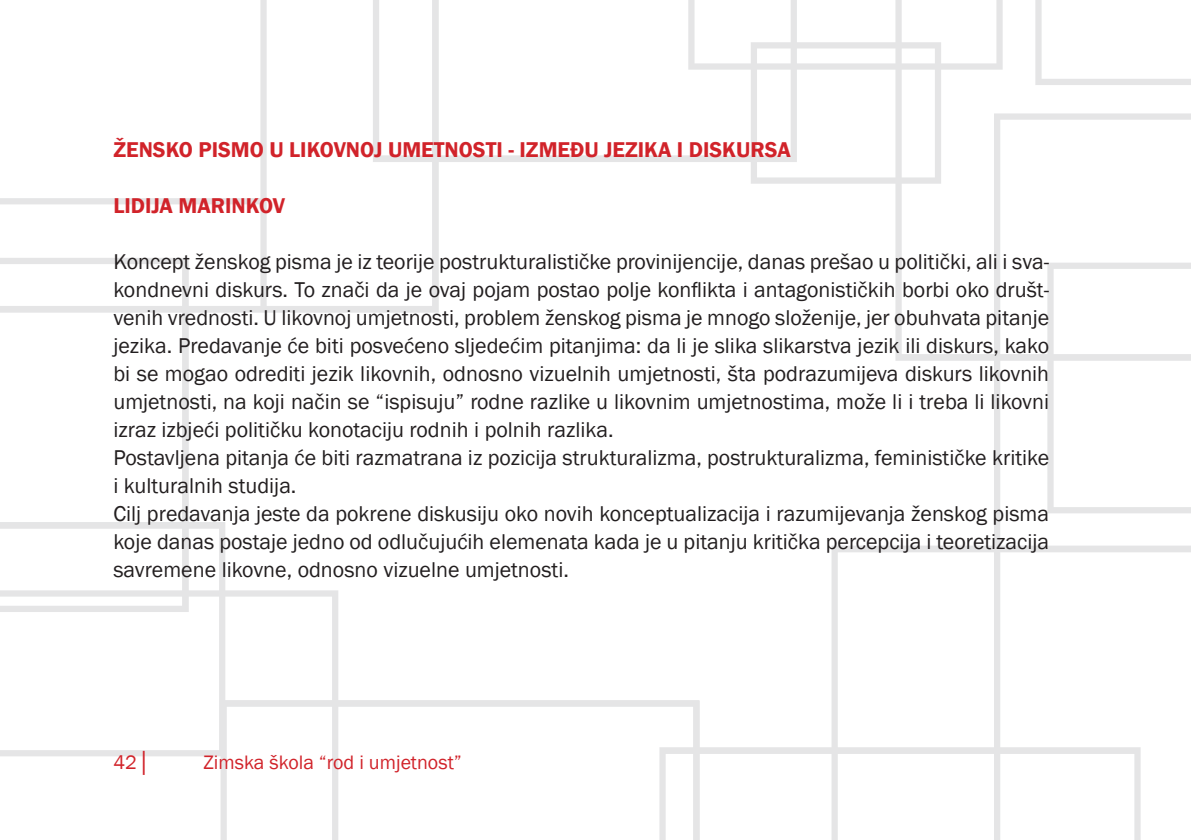
<style>
.page{position:relative;width:1191px;height:840px;background:#fff}
.page>*{position:absolute;margin:0;border:0;box-sizing:border-box;transform-origin:0 0}
.t1{font:22px/28px "Franklin Gothic";color:#231f20}
.t2{font:600 22px "Franklin Gothic";color:#d1232a}
.t3{font:20px "Franklin Gothic";color:#d1232a}
</style>
<div class="page">
<img style="left:0;top:0;width:1191px;height:839px">
<p class="t2" style="left:113px;top:136px;width:679px">ŽENSKO PISMO U LIKOVNOJ UMETNOSTI - IZMEĐU JEZIKA I DISKURSA</p>
<p class="t2" style="left:113px;top:192px;width:173px">LIDIJA MARINKOV</p>
<p class="t1" style="left:113px;top:248px;width:937px">Koncept ženskog pisma je iz teorije postrukturalističke provinijencije, danas prešao u politički, ali i sva&shy;kondnevni diskurs. To znači da je ovaj pojam postao polje konflikta i antagonističkih borbi oko društ&shy;venih vrednosti. U likovnoj umjetnosti, problem ženskog pisma je mnogo složenije, jer obuhvata pitanje jezika. Predavanje će biti posvećeno sljedećim pitanjima: da li je slika slikarstva jezik ili diskurs, kako bi se mogao odrediti jezik likovnih, odnosno vizuelnih umjetnosti, šta podrazumijeva diskurs likovnih umjetnosti, na koji način se “ispisuju” rodne razlike u likovnim umjetnostima, može li i treba li likovni izraz izbjeći političku konotaciju rodnih i polnih razlika.<br>Postavljena pitanja će biti razmatrana iz pozicija strukturalizma, postrukturalizma, feminističke kritike i kulturalnih studija.<br>Cilj predavanja jeste da pokrene diskusiju oko novih konceptualizacija i razumijevanja ženskog pisma koje danas postaje jedno od odlučujućih elemenata kada je u pitanju kritička percepcija i teoretizacija savremene likovne, odnosno vizuelne umjetnosti.</p>
<p class="t3" style="left:113px;top:749px;width:39px">42│</p>
<p class="t3" style="left:203px;top:749px;width:260px">Zimska škola “rod i umjetnost”</p>
</div>
